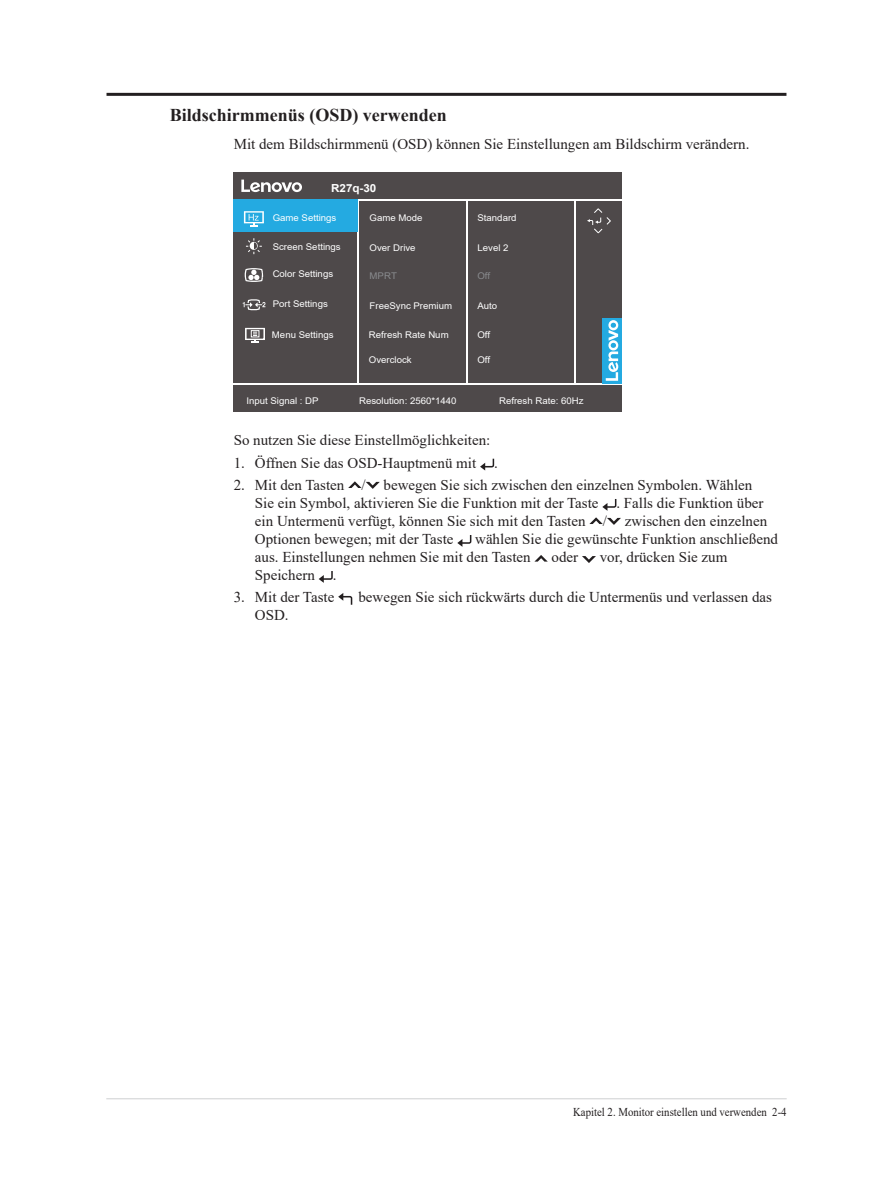
<style>
.page{position:relative;width:893px;height:1187px;background:#fff}
.page>*{position:absolute;margin:0;border:0;box-sizing:border-box;transform-origin:0 0}
.Heading_3{font:700 18px "Times New Roman";color:#231f20}
.正文{font:15px/18px "Times New Roman";color:#231f20}
.t1{font:12px "Times New Roman";color:#231f20;scale:.9 1}
.t2{font:700 11.1px "Arial";color:#fff;scale:1.05 1}
.t3{font:9.15px "Arial";color:#fff;scale:1.05 1}
.t4{font:9.15px "Arial";color:#898b8e;scale:1.05 1}
</style>
<div class="page">
<hr style="left:107px;top:93px;width:679px;height:3px;background:#231f20">
<div style="left:234px;top:172px;width:388px;height:240px;background:#4e494a"></div>
<hr style="left:234px;top:199px;width:388px;height:1px;background:#fff">
<hr style="left:357px;top:200px;width:2px;height:183px;background:#fff">
<hr style="left:466px;top:199px;width:1px;height:185px;background:#fff">
<svg style="left:241px;top:179px;width:61px;height:13px"></svg>
<hr style="left:234px;top:383px;width:388px;height:1px;background:#fff">
<svg style="left:244px;top:268px;width:19px;height:14px"></svg>
<hr style="left:574px;top:200px;width:1px;height:183px;background:#fff">
<svg style="left:243px;top:299px;width:22px;height:11px"></svg>
<svg style="left:245px;top:328px;width:20px;height:15px"></svg>
<svg style="left:246px;top:238px;width:16px;height:16px"></svg>
<div style="left:234px;top:199px;width:124px;height:32px;background:#24aae1"></div>
<svg style="left:244px;top:211px;width:20px;height:15px"></svg>
<div style="left:602px;top:318px;width:20px;height:65px;background:#24aae1"></div>
<svg style="left:606px;top:320px;width:12px;height:61px"></svg>
<svg style="left:587px;top:208px;width:24px;height:25px"></svg>
<svg style="left:480px;top:458px;width:14px;height:12px"></svg>
<svg style="left:348px;top:481px;width:32px;height:8px"></svg>
<svg style="left:602px;top:499px;width:14px;height:12px"></svg>
<svg style="left:589px;top:517px;width:32px;height:8px"></svg>
<svg style="left:457px;top:535px;width:14px;height:12px"></svg>
<svg style="left:535px;top:555px;width:12px;height:6px"></svg>
<svg style="left:582px;top:556px;width:14px;height:7px"></svg>
<svg style="left:319px;top:571px;width:14px;height:12px"></svg>
<svg style="left:338px;top:593px;width:14px;height:11px"></svg>
<hr style="left:106px;top:1098px;width:681px;height:1px;background:#d1d2d4">
<p class="Heading_3" style="left:170px;top:102px;width:279px">Bildschirmmenüs (OSD) verwenden</p>
<p class="正文" style="left:234px;top:134px;width:517px">Mit dem Bildschirmmenü (OSD) können Sie Einstellungen am Bildschirm verändern.</p>
<p class="t2" style="left:331px;top:180px;width:45px">R27q-30</p>
<p class="t3" style="left:370px;top:211px;width:52px">Game Mode</p>
<p class="t3" style="left:370px;top:241px;width:45px">Over Drive</p>
<p class="t3" style="left:477px;top:211px;width:39px">Standard</p>
<p class="t3" style="left:477px;top:241px;width:31px">Level 2</p>
<p class="t3" style="left:273px;top:212px;width:62px">Game Settings</p>
<p class="t3" style="left:273px;top:240px;width:66px">Screen Settings</p>
<p class="t3" style="left:273px;top:268px;width:59px">Color Settings</p>
<p class="t3" style="left:273px;top:298px;width:54px">Port Settings</p>
<p class="t3" style="left:272px;top:328px;width:60px">Menu Settings</p>
<p class="t3" style="left:246px;top:394px;width:70px">Input Signal : DP</p>
<p class="t4" style="left:370px;top:270px;width:28px">MPRT</p>
<p class="t4" style="left:477px;top:270px;width:14px">Off</p>
<p class="t3" style="left:477px;top:299px;width:20px">Auto</p>
<p class="t3" style="left:477px;top:328px;width:14px">Off</p>
<p class="t3" style="left:370px;top:299px;width:80px">FreeSync Premium</p>
<p class="t3" style="left:369px;top:328px;width:77px">Refresh Rate Num</p>
<p class="t3" style="left:369px;top:353px;width:42px">Overclock</p>
<p class="t3" style="left:477px;top:353px;width:14px">Off</p>
<p class="t3" style="left:359px;top:394px;width:94px">Resolution: 2560*1440</p>
<p class="t3" style="left:499px;top:394px;width:82px">Refresh Rate: 60Hz</p>
<p class="正文" style="left:234px;top:430px;width:258px">So nutzen Sie diese Einstellmöglichkeiten:</p>
<p class="正文" style="left:234px;top:453px;width:266px">1. Öffnen Sie das OSD-Hauptmenü mit .</p>
<p class="正文" style="left:255px;top:475px;width:514px;text-indent:-21px">2. Mit den Tasten / bewegen Sie sich zwischen den einzelnen Symbolen. Wählen Sie ein Symbol, aktivieren Sie die Funktion mit der Taste . Falls die Funktion über ein Untermenü verfügt, können Sie sich mit den Tasten / zwischen den einzelnen Optionen bewegen; mit der Taste</p>
<p class="正文" style="left:255px;top:529px;width:525px;text-indent:220px">wählen Sie die gewünschte Funktion anschließend aus. Einstellungen nehmen Sie mit den Tasten</p>
<p class="正文" style="left:551px;top:547px;width:28px">oder</p>
<p class="正文" style="left:600px;top:547px;width:129px">vor, drücken Sie zum</p>
<p class="正文" style="left:255px;top:565px;width:83px">Speichern .</p>
<p class="正文" style="left:234px;top:587px;width:102px">3. Mit der Taste</p>
<p class="正文" style="left:358px;top:587px;width:415px">bewegen Sie sich rückwärts durch die Untermenüs und verlassen das</p>
<p class="正文" style="left:255px;top:605px;width:35px">OSD.</p>
<p class="t1" style="left:573px;top:1103px;width:239px">Kapitel 2. Monitor einstellen und verwenden 2-4</p>
</div>
